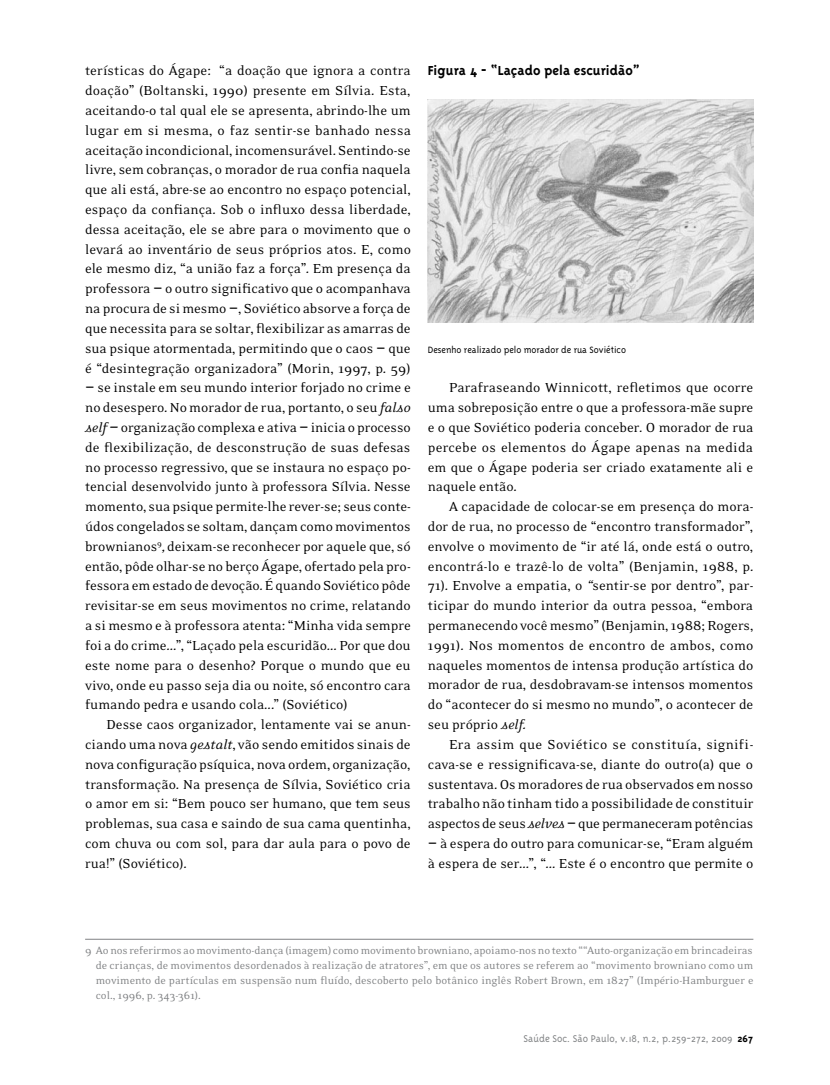
<style>
.page{position:relative;width:830px;height:1085px;background:#fff}
.page>*{position:absolute;margin:0;border:0;box-sizing:border-box;transform-origin:0 0}
.t1{font:15px/19.8px "Eidetic Neo";color:#000;text-align:justify}
.t2{font:700 15px "Triplex";color:#000}
.t3{font:12px/15px "Eidetic Neo";color:#808284;text-align:justify}
.t4{font:300 11.25px "Triplex";color:#808284}
.t5{font:300 10.5px "Triplex";color:#000}
.s1{font-family:"Verdana"}
.s2{font-style:italic}
.s3{font-family:"Verdana";font-style:italic}
.s4{font-weight:700;color:#000}
</style>
<div class="page">
<hr style="left:85px;top:938px;width:668px;height:1px;background:#808284">
<img style="left:427px;top:99px;width:326px;height:223px">
<p class="t1" style="left:85px;top:61px;width:327px">terísticas do Ágape: “a doação que ignora a contra doação” (Boltanski, 1990) presente em Sílvia. Esta, aceitando-o tal qual ele se apresenta, abrindo-lhe um lugar em si mesma, o faz sentir-se banhado nessa aceitação incondicional, incomensurável. Sentindo-se livre, sem cobranças, o morador de rua confia naquela que ali está, abre-se ao encontro no espaço potencial, espaço da confiança. Sob o influxo dessa liberdade, dessa aceitação, ele se abre para o movimento que o levará ao inventário de seus próprios atos. E, como ele mesmo diz, “a união faz a força”. Em presença da professora <span class="s1">–</span> o outro significativo que o acompanhava na procura de si mesmo <span class="s1">–</span>, Soviético absorve a força de que necessita para se soltar, flexibilizar as amarras de sua psique atormentada, permitindo que o caos <span class="s1">–</span> que é “desintegração organizadora” (Morin, 1997, p. 59)</p>
<p class="t1" style="left:85px;top:378px;width:327px"><span class="s1">–</span> se instale em seu mundo interior forjado no crime e no desespero. No morador de rua, portanto, o seu <span class="s2">falso self</span> <span class="s3">–</span>organização complexa e ativa <span class="s1">–</span> inicia o processo de flexibilização, de desconstrução de suas defesas no processo regressivo, que se instaura no espaço po&shy;tencial desenvolvido junto à professora Sílvia. Nesse momento, sua psique permite-lhe rever-se; seus conte&shy;údos congelados se soltam, dançam como movimentos brownianos<sup>9</sup><span class="s2">,</span> deixam-se reconhecer por aquele que, só então, pôde olhar-se no berço Ágape, ofertado pela pro&shy;fessora em estado de devoção. É quando Soviético pôde revisitar-se em seus movimentos no crime, relatando a si mesmo e à professora atenta: “Minha vida sempre foi a do crime...”, “Laçado pela escuridão... Por que dou este nome para o desenho? Porque o mundo que eu vivo, onde eu passo seja dia ou noite, só encontro cara fumando pedra e usando cola...” (Soviético)</p>
<p class="t1" style="left:85px;top:715px;width:327px;text-indent:21px">Desse caos organizador, lentamente vai se anun&shy;ciando uma nova <span class="s2">gestalt</span>, vão sendo emitidos sinais de nova configuração psíquica, nova ordem, organização, transformação. Na presença de Sílvia, Soviético cria o amor em si: “Bem pouco ser humano, que tem seus problemas, sua casa e saindo de sua cama quentinha, com chuva ou com sol, para dar aula para o povo de rua!” (Soviético).</p>
<p class="t2" style="left:427px;top:62px;width:213px">Figura 4 - “Laçado pela escuridão”</p>
<p class="t5" style="left:427px;top:343px;width:200px">Desenho realizado pelo morador de rua Soviético</p>
<p class="t1" style="left:427px;top:378px;width:327px;text-indent:21px">Parafraseando Winnicott, refletimos que ocorre uma sobreposição entre o que a professora-mãe supre e o que Soviético poderia conceber. O morador de rua percebe os elementos do Ágape apenas na medida em que o Ágape poderia ser criado exatamente ali e naquele então.</p>
<p class="t1" style="left:427px;top:497px;width:327px;text-indent:21px">A capacidade de colocar-se em presença do mora&shy;dor de rua, no processo de “encontro transformador”, envolve o movimento de “ir até lá, onde está o outro, encontrá-lo e trazê-lo de volta” (Benjamin, 1988, p.<br>71). Envolve a empatia, o <span class="s2">“</span>sentir-se por dentro”, par&shy;ticipar do mundo interior da outra pessoa, “embora permanecendo você mesmo” (Benjamin, 1988; Rogers, 1991). Nos momentos de encontro de ambos, como naqueles momentos de intensa produção artística do morador de rua, desdobravam-se intensos momentos do “acontecer do si mesmo no mundo”, o acontecer de seu próprio <span class="s2">self.</span></p>
<p class="t1" style="left:427px;top:734px;width:327px;text-indent:21px">Era assim que Soviético se constituía, signifi&shy;cava-se e ressignificava-se, diante do outro(a) que o sustentava. Os moradores de rua observados em nosso trabalho não tinham tido a possibilidade de constituir aspectos de seus <span class="s2">selves</span><span class="s1">–</span> que permaneceram potências</p>
<p class="t1" style="left:427px;top:833px;width:327px"><span class="s1">–</span> à espera do outro para comunicar-se, “Eram alguém à espera de ser...”, “... Este é o encontro que permite o</p>
<p class="t3" style="left:96px;top:942px;width:658px;text-indent:-11px">9 Ao nos referirmos ao movimento-dança (imagem) como movimento browniano, apoiamo-nos no texto ““Auto-organização em brincadeiras de crianças, de movimentos desordenados à realização de atratores”, em que os autores se referem ao “movimento browniano como um movimento de partículas em suspensão num fluído, descoberto pelo botânico inglês Robert Brown, em 1827” (Império-Hamburguer e col., 1996, p. 343-361).</p>
<p class="t4" style="left:523px;top:1032px;width:231px">Saúde Soc. São Paulo, v.18, n.2, p.259-272, 2009 <span class="s4">267</span></p>
</div>
